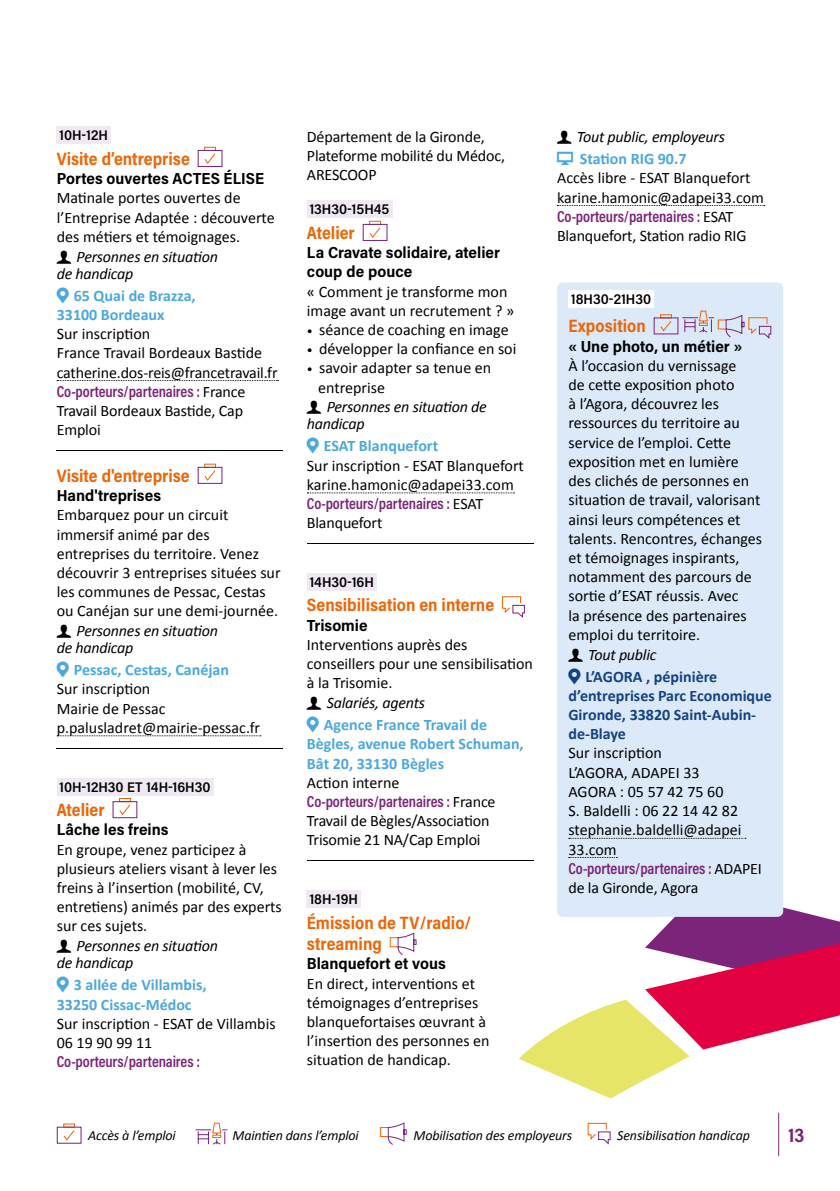
<style>
.page{position:relative;width:840px;height:1191px;background:#fff}
.page>*{position:absolute;margin:0;border:0;box-sizing:border-box;transform-origin:0 0}
.t1{font:20px "Acumin Variable Concept";color:#7c247a}
.t2{font:18px/21.6px "Acumin Variable Concept";letter-spacing:.005em;color:#ec6608}
.t3{font:16px/19.2px "Calibri";color:#000}
.t4{font:700 16px/19.2px "Calibri";color:#4ba8df}
.t5{font:16px "Acumin Variable Concept";letter-spacing:-.08em;color:#7b2379}
.t6{font:italic 16px/17px "Calibri";letter-spacing:-.015em;color:#000}
.t7{font:16px/19.2px "Acumin Variable Concept";letter-spacing:.03em;color:#000}
.t8{font:700 16px/19.2px "Calibri";color:#154283}
.t9{font:italic 14px "Calibri";letter-spacing:-.01em;color:#000}
.t10{font:14px "Acumin Variable Concept";letter-spacing:-.02em;color:#000}
.s1{font-family:"Calibri";color:#000}
.s2{font-size:12px}
</style>
<div class="page">
<div style="left:57px;top:1126px;width:24px;height:17px;border:1px solid #7c247a"></div>
<svg style="left:63px;top:1130px;width:12px;height:11px"></svg>
<svg style="left:195px;top:1122px;width:33px;height:23px"></svg>
<svg style="left:379px;top:1122px;width:28px;height:23px"></svg>
<svg style="left:587px;top:1122px;width:23px;height:23px"></svg>
<hr style="left:777px;top:1112px;width:1px;height:43px;background:#7c247a">
<svg style="left:518px;top:887px;width:321px;height:211px"></svg>
<div style="left:57px;top:127px;width:54px;height:17px;background:#f0e9f3"></div>
<svg style="left:57px;top:380px;width:221px;height:1px"></svg>
<hr style="left:57px;top:450px;width:226px;height:1px;background:#000">
<svg style="left:57px;top:735px;width:204px;height:1px"></svg>
<hr style="left:57px;top:748px;width:226px;height:1px;background:#000">
<div style="left:57px;top:778px;width:156px;height:17px;background:#f0e9f3"></div>
<div style="left:204px;top:147px;width:12px;height:4px;border:1px solid #ec6608"></div>
<div style="left:197px;top:150px;width:25px;height:17px;border:1px solid #7c247a"></div>
<svg style="left:204px;top:153px;width:12px;height:11px"></svg>
<div style="left:204px;top:463px;width:12px;height:5px;border:1px solid #ec6608"></div>
<div style="left:197px;top:467px;width:25px;height:17px;border:1px solid #7c247a"></div>
<svg style="left:204px;top:470px;width:12px;height:11px"></svg>
<div style="left:119px;top:798px;width:12px;height:4px;border:1px solid #ec6608"></div>
<div style="left:112px;top:801px;width:25px;height:17px;border:1px solid #7c247a"></div>
<svg style="left:119px;top:804px;width:12px;height:11px"></svg>
<div style="left:307px;top:201px;width:85px;height:17px;background:#f0e9f3"></div>
<svg style="left:307px;top:492px;width:207px;height:1px"></svg>
<hr style="left:307px;top:543px;width:225px;height:1px;background:#000">
<div style="left:307px;top:573px;width:69px;height:18px;background:#f0e9f3"></div>
<hr style="left:307px;top:860px;width:225px;height:1px;background:#000">
<div style="left:307px;top:890px;width:54px;height:18px;background:#f0e9f3"></div>
<div style="left:369px;top:221px;width:12px;height:4px;border:1px solid #ec6608"></div>
<div style="left:362px;top:224px;width:25px;height:17px;border:1px solid #7c247a"></div>
<svg style="left:369px;top:227px;width:12px;height:11px"></svg>
<svg style="left:501px;top:596px;width:24px;height:22px"></svg>
<svg style="left:389px;top:932px;width:27px;height:23px"></svg>
<svg style="left:557px;top:205px;width:207px;height:1px"></svg>
<div style="left:556px;top:282px;width:226px;height:635px;background:#dbe9f9;border-radius:6px"></div>
<div style="left:568px;top:290px;width:85px;height:18px;background:#fff"></div>
<svg style="left:568px;top:838px;width:177px;height:1px"></svg>
<svg style="left:568px;top:857px;width:49px;height:1px"></svg>
<div style="left:659px;top:314px;width:12px;height:4px;border:1px solid #ec6608"></div>
<svg style="left:660px;top:321px;width:12px;height:11px"></svg>
<svg style="left:682px;top:310px;width:89px;height:29px"></svg>
<p class="t10" style="left:60px;top:126px;width:50px">10H-12H</p>
<p class="t2" style="left:57px;top:147px;width:135px">Visite d’entreprise</p>
<p class="t7" style="left:57px;top:168px;width:209px">Portes ouvertes ACTES ÉLISE</p>
<p class="t3" style="left:57px;top:188px;width:219px">Matinale portes ouvertes de l’Entreprise Adaptée : découverte des métiers et témoignages.</p>
<p class="t6" style="left:57px;top:247px;width:163px;text-indent:20px">Personnes en situation de handicap</p>
<p class="t4" style="left:57px;top:285px;width:140px;text-indent:17px">65 Quai de Brazza,<br>33100 Bordeaux</p>
<p class="t3" style="left:57px;top:324px;width:222px">Sur inscription<br>France Travail Bordeaux Bastide catherine.dos-reis@francetravail.fr</p>
<p class="t5" style="left:57px;top:380px;width:190px">Co-porteurs/partenaires : <span class="s1">France</span></p>
<p class="t3" style="left:57px;top:400px;width:188px">Travail Bordeaux Bastide, Cap<br>Emploi</p>
<p class="t2" style="left:57px;top:464px;width:135px">Visite d'entreprise</p>
<p class="t7" style="left:57px;top:485px;width:105px">Hand'treprises</p>
<p class="t3" style="left:57px;top:505px;width:225px">Embarquez pour un circuit immersif animé par des entreprises du territoire. Venez découvrir 3 entreprises situées sur les communes de Pessac, Cestas ou Canéjan sur une demi-journée.</p>
<p class="t6" style="left:57px;top:621px;width:163px;text-indent:20px">Personnes en situation de handicap</p>
<p class="t4" style="left:74px;top:659px;width:157px">Pessac, Cestas, Canéjan</p>
<p class="t3" style="left:57px;top:679px;width:205px">Sur inscription<br>Mairie de Pessac p.palusladret@mairie-pessac.fr</p>
<p class="t10" style="left:60px;top:777px;width:152px">10H-12H30 ET 14H-16H30</p>
<p class="t2" style="left:57px;top:798px;width:49px">Atelier</p>
<p class="t7" style="left:57px;top:819px;width:113px">Lâche les freins</p>
<p class="t3" style="left:57px;top:839px;width:226px">En groupe, venez participez à plusieurs ateliers visant à lever les freins à l’insertion (mobilité, CV, entretiens) animés par des experts sur ces sujets.</p>
<p class="t6" style="left:57px;top:936px;width:163px;text-indent:20px">Personnes en situation de handicap</p>
<p class="t4" style="left:57px;top:974px;width:151px;text-indent:17px">3 allée de Villambis,<br>33250 Cissac-Médoc</p>
<p class="t3" style="left:57px;top:1013px;width:220px">Sur inscription - ESAT de Villambis<br>06 19 90 99 11</p>
<p class="t5" style="left:57px;top:1050px;width:145px">Co-porteurs/partenaires :</p>
<p class="t3" style="left:307px;top:127px;width:199px">Département de la Gironde,<br>Plateforme mobilité du Médoc,<br>ARESCOOP</p>
<p class="t10" style="left:309px;top:200px;width:81px">13H30-15H45</p>
<p class="t2" style="left:307px;top:221px;width:49px">Atelier</p>
<p class="t7" style="left:307px;top:242px;width:194px">La Cravate solidaire, atelier coup de pouce</p>
<p class="t3" style="left:307px;top:281px;width:209px">« Comment je transforme mon image avant un recrutement ? »</p>
<p class="t3" style="left:307px;top:320px;width:203px"><span class="s2">•</span> séance de coaching en image</p>
<p class="t3" style="left:307px;top:339px;width:211px"><span class="s2">•</span> développer la confiance en soi</p>
<p class="t3" style="left:318px;top:358px;width:174px;text-indent:-11px"><span class="s2">•</span> savoir adapter sa tenue en entreprise</p>
<p class="t6" style="left:307px;top:398px;width:181px;text-indent:20px">Personnes en situation de handicap</p>
<p class="t4" style="left:324px;top:436px;width:116px">ESAT Blanquefort</p>
<p class="t3" style="left:307px;top:455px;width:218px">Sur inscription - ESAT Blanquefort karine.hamonic@adapei33.com</p>
<p class="t5" style="left:307px;top:492px;width:178px">Co-porteurs/partenaires : <span class="s1">ESAT</span></p>
<p class="t3" style="left:307px;top:513px;width:77px">Blanquefort</p>
<p class="t10" style="left:309px;top:572px;width:66px">14H30-16H</p>
<p class="t2" style="left:307px;top:593px;width:189px">Sensibilisation en interne</p>
<p class="t7" style="left:307px;top:615px;width:62px">Trisomie</p>
<p class="t3" style="left:307px;top:634px;width:227px">Interventions auprès des conseillers pour une sensibilisation à la Trisomie.</p>
<p class="t6" style="left:326px;top:693px;width:100px">Salariés, agents</p>
<p class="t4" style="left:307px;top:714px;width:218px;text-indent:17px">Agence France Travail de<br>Bègles, avenue Robert Schuman,<br>Bât 20, 33130 Bègles</p>
<p class="t3" style="left:307px;top:772px;width:94px">Action interne</p>
<p class="t5" style="left:307px;top:790px;width:190px">Co-porteurs/partenaires : <span class="s1">France</span></p>
<p class="t3" style="left:307px;top:811px;width:184px">Travail de Bègles/Association<br>Trisomie 21 NA/Cap Emploi</p>
<p class="t10" style="left:309px;top:889px;width:50px">18H-19H</p>
<p class="t2" style="left:307px;top:910px;width:167px">Émission de TV/radio/ streaming</p>
<p class="t7" style="left:307px;top:953px;width:140px">Blanquefort et vous</p>
<p class="t3" style="left:307px;top:973px;width:184px">En direct, interventions et témoignages d’entreprises blanquefortaises œuvrant à l’insertion des personnes en situation de handicap.</p>
<p class="t6" style="left:576px;top:128px;width:149px">Tout public, employeurs</p>
<p class="t4" style="left:579px;top:149px;width:108px">Station RIG 90.7</p>
<p class="t3" style="left:556px;top:168px;width:208px">Accès libre - ESAT Blanquefort karine.hamonic@adapei33.com</p>
<p class="t5" style="left:556px;top:205px;width:178px">Co-porteurs/partenaires : <span class="s1">ESAT</span></p>
<p class="t3" style="left:556px;top:225px;width:191px">Blanquefort, Station radio RIG</p>
<p class="t10" style="left:571px;top:290px;width:81px">18H30-21H30</p>
<p class="t2" style="left:568px;top:315px;width:79px">Exposition</p>
<p class="t7" style="left:568px;top:336px;width:175px">« Une photo, un métier »</p>
<p class="t3" style="left:568px;top:355px;width:195px">À l’occasion du vernissage<br>de cette exposition photo<br>à l’Agora, découvrez les ressources du territoire au service de l’emploi. Cette exposition met en lumière des clichés de personnes en situation de travail, valorisant ainsi leurs compétences et talents. Rencontres, échanges et témoignages inspirants, notamment des parcours de sortie d’ESAT réussis. Avec<br>la présence des partenaires emploi du territoire.</p>
<p class="t6" style="left:588px;top:645px;width:70px">Tout public</p>
<p class="t8" style="left:568px;top:666px;width:205px;text-indent:17px">L’AGORA , pépinière d’entreprises Parc Economique<br>Gironde, 33820 Saint-Aubin&shy;de-Blaye</p>
<p class="t3" style="left:568px;top:743px;width:174px">Sur inscription<br>L’AGORA, ADAPEI 33<br>AGORA : 05 57 42 75 60<br>S. Baldelli : 06 22 14 42 82 stephanie.baldelli@adapei<br>33.com</p>
<p class="t5" style="left:568px;top:857px;width:195px">Co-porteurs/partenaires : <span class="s1">ADAPEI</span></p>
<p class="t3" style="left:568px;top:877px;width:131px">de la Gironde, Agora</p>
<p class="t9" style="left:88px;top:1125px;width:89px">Accès à l’emploi</p>
<p class="t9" style="left:232px;top:1125px;width:127px">Maintien dans l’emploi</p>
<p class="t9" style="left:413px;top:1125px;width:160px">Mobilisation des employeurs</p>
<p class="t9" style="left:616px;top:1125px;width:134px">Sensibilisation handicap</p>
<p class="t1" style="left:787px;top:1121px;width:18px">13</p>
</div>
